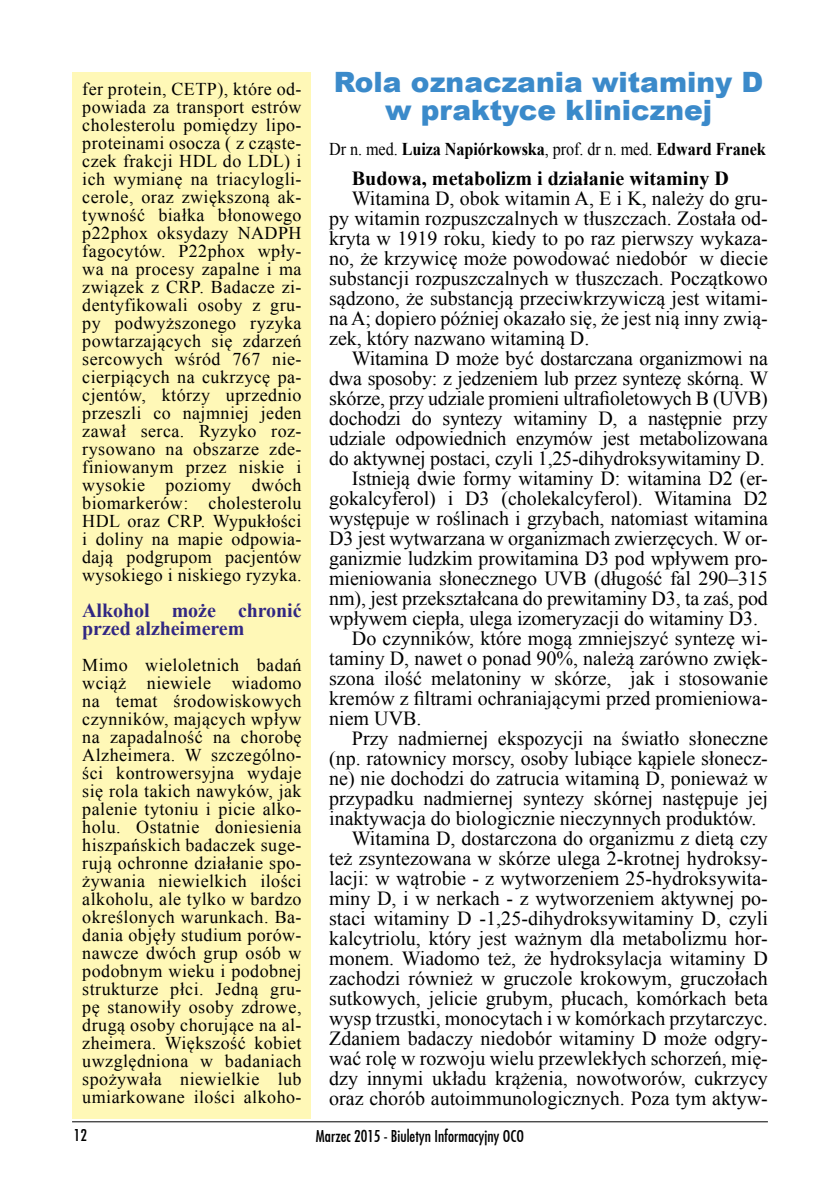
<style>
.page{position:relative;width:840px;height:1191px;background:#fff}
.page>*{position:absolute;margin:0;border:0;box-sizing:border-box;transform-origin:0 0}
.t1{font:900 28px/28px "Arial";color:#3b8aca;text-align:center}
.t2{font:20px/20px "Times New Roman";color:#000;text-align:justify}
.t3{font:700 20px "Times New Roman";color:#000}
.t4{font:700 20px/18px "Times New Roman";letter-spacing:-.005em;color:#312783}
.t5{font:18px/18px "Times New Roman";letter-spacing:.02em;color:#000;text-align:justify}
.t6{font:700 18px "Times New Roman";letter-spacing:-.005em;color:#000;scale:.9 1}
.t7{font:16px "Fujiyama";color:#000}
.s1{font-weight:400}
</style>
<div class="page">
<hr style="left:72px;top:1121px;width:695px;height:1px;background:#000">
<div style="left:72px;top:72px;width:238px;height:1047px;background:#fff8b7"></div>
<p class="t5" style="left:82px;top:79px;width:221px">fer protein, CETP), które od&shy;powiada za transport estrów cholesterolu pomiędzy lipo&shy;proteinami osocza ( z cząste&shy;czek frakcji HDL do LDL) i ich wymianę na triacylogli&shy;cerole, oraz zwiększoną ak&shy;tywność białka błonowego p22phox oksydazy NADPH fagocytów. P22phox wpły&shy;wa na procesy zapalne i ma związek z CRP. Badacze zi&shy;dentyfikowali osoby z gru&shy;py podwyższonego ryzyka powtarzających się zdarzeń sercowych wśród 767 nie&shy;cierpiących na cukrzycę pa&shy;cjentów, którzy uprzednio przeszli co najmniej jeden zawał serca. Ryzyko roz&shy;rysowano na obszarze zde&shy;finiowanym przez niskie i wysokie poziomy dwóch biomarkerów: cholesterolu HDL oraz CRP. Wypukłości i doliny na mapie odpowia&shy;dają podgrupom pacjentów wysokiego i niskiego ryzyka.</p>
<p class="t4" style="left:82px;top:600px;width:221px">Alkohol może chronić przed alzheimerem</p>
<p class="t5" style="left:82px;top:655px;width:221px">Mimo wieloletnich badań wciąż niewiele wiadomo na temat środowiskowych czynników, mających wpływ na zapadalność na chorobę Alzheimera. W szczególno&shy;ści kontrowersyjna wydaje się rola takich nawyków, jak palenie tytoniu i picie alko&shy;holu. Ostatnie doniesienia hiszpańskich badaczek suge&shy;rują ochronne działanie spo&shy;żywania niewielkich ilości alkoholu, ale tylko w bardzo określonych warunkach. Ba&shy;dania objęły studium porów&shy;nawcze dwóch grup osób w podobnym wieku i podobnej strukturze płci. Jedną gru&shy;pę stanowiły osoby zdrowe, drugą osoby chorujące na al&shy;zheimera. Większość kobiet uwzględniona w badaniach spożywała niewielkie lub umiarkowane ilości alkoho-</p>
<h1 class="t1" style="left:333px;top:67px;width:431px">Rola oznaczania witaminy D w praktyce klinicznej</h1>
<p class="t6" style="left:329px;top:136px;width:486px"><span class="s1">Dr n. med.</span> Luiza Napiórkowska<span class="s1">, prof. dr n. med.</span> Edward Franek</p>
<p class="t3" style="left:351px;top:164px;width:378px">Budowa, metabolizm i działanie witaminy D</p>
<p class="t2" style="left:329px;top:188px;width:440px;text-indent:23px">Witamina D, obok witamin A, E i K, należy do gru&shy;py witamin rozpuszczalnych w tłuszczach. Została od&shy;kryta w 1919 roku, kiedy to po raz pierwszy wykaza&shy;no, że krzywicę może powodować niedobór w diecie substancji rozpuszczalnych w tłuszczach. Początkowo sądzono, że substancją przeciwkrzywiczą jest witami&shy;na A; dopiero później okazało się, że jest nią inny zwią&shy;zek, który nazwano witaminą D.</p>
<p class="t2" style="left:351px;top:348px;width:417px">Witamina D może być dostarczana organizmowi na</p>
<p class="t2" style="left:329px;top:368px;width:440px">dwa sposoby: z jedzeniem lub przez syntezę skórną. W</p>
<p class="t2" style="left:329px;top:388px;width:440px">skórze, przy udziale promieni ultrafioletowych B (UVB)</p>
<p class="t2" style="left:329px;top:408px;width:440px">dochodzi do syntezy witaminy D, a następnie przy</p>
<p class="t2" style="left:329px;top:428px;width:440px">udziale odpowiednich enzymów jest metabolizowana</p>
<p class="t2" style="left:329px;top:448px;width:437px">do aktywnej postaci, czyli 1,25-dihydroksywitaminy D.</p>
<p class="t2" style="left:351px;top:468px;width:417px">Istnieją dwie formy witaminy D: witamina D2 (er-</p>
<p class="t2" style="left:329px;top:488px;width:440px">gokalcyferol) i D3 (cholekalcyferol). Witamina D2</p>
<p class="t2" style="left:329px;top:508px;width:440px">występuje w roślinach i grzybach, natomiast witamina</p>
<p class="t2" style="left:329px;top:528px;width:440px">D3 jest wytwarzana w organizmach zwierzęcych. W or-</p>
<p class="t2" style="left:329px;top:548px;width:440px">ganizmie ludzkim prowitamina D3 pod wpływem pro-</p>
<p class="t2" style="left:329px;top:568px;width:440px">mieniowania słonecznego UVB (długość fal 290–315</p>
<p class="t2" style="left:329px;top:588px;width:440px">nm), jest przekształcana do prewitaminy D3, ta zaś, pod</p>
<p class="t2" style="left:329px;top:608px;width:430px">wpływem ciepła, ulega izomeryzacji do witaminy D3.</p>
<p class="t2" style="left:351px;top:628px;width:417px">Do czynników, które mogą zmniejszyć syntezę wi-</p>
<p class="t2" style="left:329px;top:648px;width:440px">taminy D, nawet o ponad 90%, należą zarówno zwięk-</p>
<p class="t2" style="left:329px;top:668px;width:440px">szona ilość melatoniny w skórze, jak i stosowanie</p>
<p class="t2" style="left:329px;top:688px;width:440px">kremów z filtrami ochraniającymi przed promieniowa-</p>
<p class="t2" style="left:329px;top:708px;width:94px">niem UVB.</p>
<p class="t2" style="left:351px;top:728px;width:417px">Przy nadmiernej ekspozycji na światło słoneczne</p>
<p class="t2" style="left:329px;top:748px;width:440px">(np. ratownicy morscy, osoby lubiące kąpiele słonecz-</p>
<p class="t2" style="left:329px;top:768px;width:440px">ne) nie dochodzi do zatrucia witaminą D, ponieważ w</p>
<p class="t2" style="left:329px;top:788px;width:440px">przypadku nadmiernej syntezy skórnej następuje jej</p>
<p class="t2" style="left:329px;top:808px;width:428px">inaktywacja do biologicznie nieczynnych produktów.</p>
<p class="t2" style="left:351px;top:828px;width:417px">Witamina D, dostarczona do organizmu z dietą czy</p>
<p class="t2" style="left:329px;top:848px;width:440px">też zsyntezowana w skórze ulega 2-krotnej hydroksy-</p>
<p class="t2" style="left:329px;top:868px;width:440px">lacji: w wątrobie - z wytworzeniem 25-hydroksywita-</p>
<p class="t2" style="left:329px;top:888px;width:440px">miny D, i w nerkach - z wytworzeniem aktywnej po-</p>
<p class="t2" style="left:329px;top:908px;width:440px">staci witaminy D -1,25-dihydroksywitaminy D, czyli</p>
<p class="t2" style="left:329px;top:928px;width:440px">kalcytriolu, który jest ważnym dla metabolizmu hor-</p>
<p class="t2" style="left:329px;top:948px;width:440px">monem. Wiadomo też, że hydroksylacja witaminy D</p>
<p class="t2" style="left:329px;top:968px;width:440px">zachodzi również w gruczole krokowym, gruczołach</p>
<p class="t2" style="left:329px;top:988px;width:440px">sutkowych, jelicie grubym, płucach, komórkach beta</p>
<p class="t2" style="left:329px;top:1008px;width:440px">wysp trzustki, monocytach i w komórkach przytarczyc.</p>
<p class="t2" style="left:329px;top:1028px;width:440px">Zdaniem badaczy niedobór witaminy D może odgry-</p>
<p class="t2" style="left:329px;top:1048px;width:440px">wać rolę w rozwoju wielu przewlekłych schorzeń, mię-</p>
<p class="t2" style="left:329px;top:1068px;width:440px">dzy innymi układu krążenia, nowotworów, cukrzycy</p>
<p class="t2" style="left:329px;top:1088px;width:440px">oraz chorób autoimmunologicznych. Poza tym aktyw-</p>
<p class="t7" style="left:74px;top:1124px;width:15px">12</p>
<p class="t7" style="left:316px;top:1125px;width:209px">Marzec 2015 - Biuletyn Informacyjny OCO</p>
</div>
